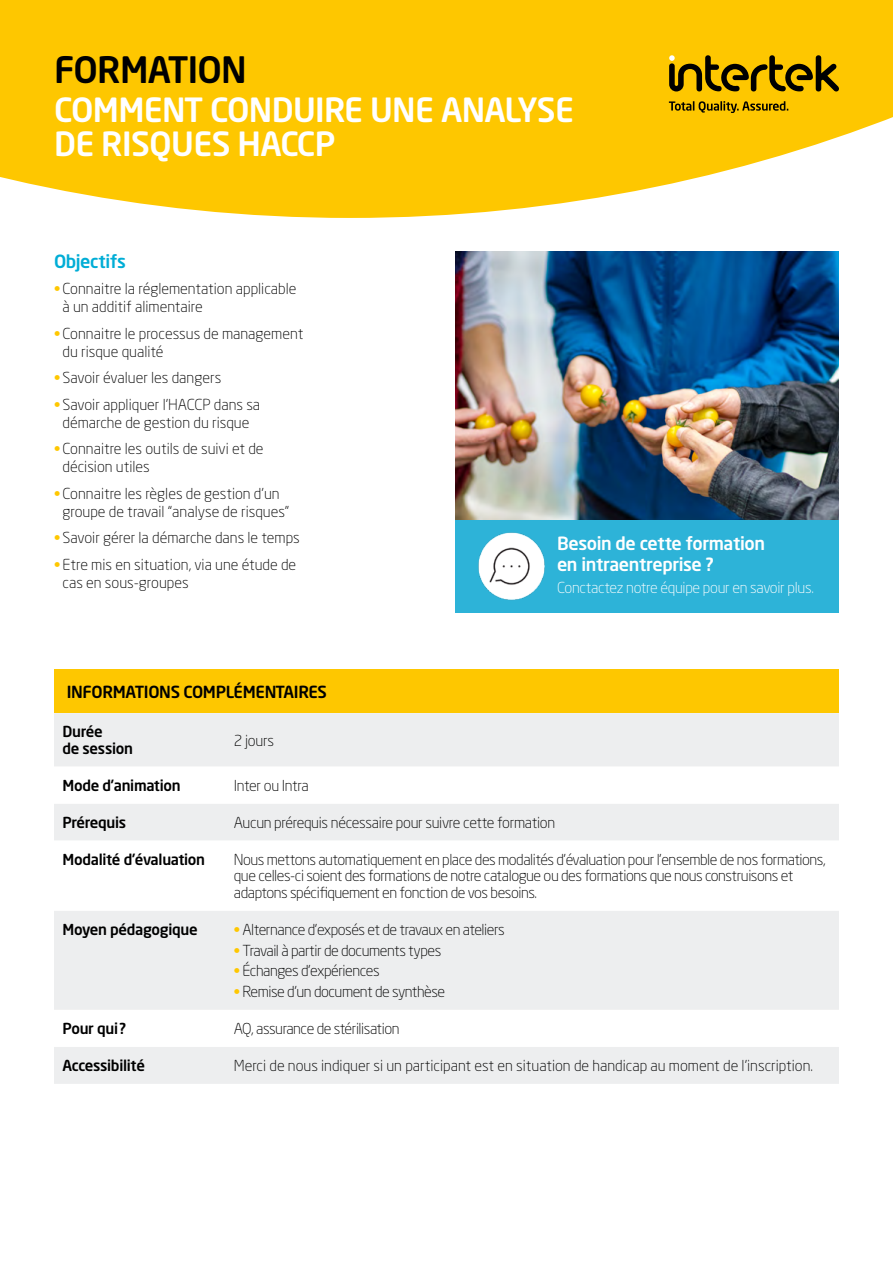
<style>
.page{position:relative;width:893px;height:1263px;background:#fff}
.page>*{position:absolute;margin:0;border:0;box-sizing:border-box;transform-origin:0 0}
.t1{font:500 36px "Neo Sans Std";letter-spacing:-.02em;color:#000}
.t2{font:500 33px/34.5px "Neo Sans Std";letter-spacing:-.02em;color:#fff}
.t3{font:500 18px/21px "Neo Sans Std";letter-spacing:-.02em;color:#fff}
.t4{font:500 18px "Neo Sans Std";letter-spacing:-.02em;color:#00add6}
.t5{font:500 16.5px "Neo Sans Std";letter-spacing:-.02em;color:#000}
.t6{font:300 15px/18px "Neo Sans Std";color:#000}
.t7{font:300 15px/16.5px "Neo Sans Std";letter-spacing:-.02em;color:#000}
.t8{font:500 15px/16.5px "Neo Sans Std";letter-spacing:-.02em;color:#000}
.t9{font:300 15px "Neo Sans Std";letter-spacing:-.02em;color:#fff}
.s1{font-weight:500;color:#fec700}
</style>
<div class="page">
<svg style="left:0;top:0;width:893px;height:218px;background:#fecd1f"></svg>
<svg style="left:669px;top:55px;width:170px;height:36px;background:#9d7b00"></svg>
<svg style="left:669px;top:101px;width:119px;height:12px"></svg>
<div style="left:54px;top:670px;width:785px;height:43px;background:#fec700"></div>
<div style="left:54px;top:713px;width:785px;height:371px;background:#edeeef"></div>
<svg style="left:54px;top:767px;width:785px;height:280px"></svg>
<img style="left:455px;top:252px;width:384px;height:268px">
<div style="left:455px;top:520px;width:384px;height:92px;background:#2db3d8"></div>
<img style="left:478px;top:532px;width:67px;height:68px">
<h1 class="t1" style="left:54px;top:47px;width:194px">FORMATION</h1>
<h2 class="t2" style="left:54px;top:91px;width:521px">COMMENT CONDUIRE UNE ANALYSE<br>DE RISQUES HACCP</h2>
<p class="t4" style="left:54px;top:250px;width:73px">Objectifs</p>
<p class="t6" style="left:63px;top:280px;width:235px;text-indent:-9px"><span class="s1">•</span> Connaitre la réglementation applicable à un additif alimentaire</p>
<p class="t6" style="left:63px;top:324px;width:242px;text-indent:-9px"><span class="s1">•</span> Connaitre le processus de management du risque qualité</p>
<p class="t6" style="left:54px;top:369px;width:169px"><span class="s1">•</span> Savoir évaluer les dangers</p>
<p class="t6" style="left:54px;top:395px;width:208px;text-align:center"><span class="s1">•</span> Savoir appliquer l’HACCP dans sa démarche de gestion du risque</p>
<p class="t6" style="left:63px;top:440px;width:203px;text-indent:-9px"><span class="s1">•</span> Connaitre les outils de suivi et de décision utiles</p>
<p class="t6" style="left:63px;top:484px;width:228px;text-indent:-9px"><span class="s1">•</span> Connaitre les règles de gestion d’un groupe de travail “analyse de risques”</p>
<p class="t6" style="left:54px;top:529px;width:247px"><span class="s1">•</span> Savoir gérer la démarche dans le temps</p>
<p class="t6" style="left:63px;top:555px;width:235px;text-indent:-9px"><span class="s1">•</span> Etre mis en situation, via une étude de cas en sous-groupes</p>
<p class="t3" style="left:557px;top:532px;width:209px">Besoin de cette formation en intraentreprise ?</p>
<p class="t9" style="left:557px;top:578px;width:258px">Conctactez notre équipe pour en savoir plus.</p>
<p class="t5" style="left:67px;top:681px;width:262px">INFORMATIONS COMPLÉMENTAIRES</p>
<p class="t8" style="left:63px;top:723px;width:72px">Durée<br>de session</p>
<p class="t7" style="left:234px;top:732px;width:42px">2 jours</p>
<p class="t8" style="left:63px;top:777px;width:120px">Mode d’animation</p>
<p class="t7" style="left:234px;top:777px;width:76px">Inter ou Intra</p>
<p class="t8" style="left:63px;top:814px;width:65px">Prérequis</p>
<p class="t7" style="left:234px;top:814px;width:323px">Aucun prérequis nécessaire pour suivre cette formation</p>
<p class="t8" style="left:63px;top:851px;width:144px">Modalité d’évaluation</p>
<p class="t7" style="left:234px;top:851px;width:593px">Nous mettons automatiquement en place des modalités d’évaluation pour l’ensemble de nos formations, que celles-ci soient des formations de notre catalogue ou des formations que nous construisons et adaptons spécifiquement en fonction de vos besoins.</p>
<p class="t8" style="left:63px;top:921px;width:137px">Moyen pédagogique</p>
<p class="t7" style="left:234px;top:921px;width:272px"><span class="s1">•</span> Alternance d’exposés et de travaux en ateliers</p>
<p class="t7" style="left:234px;top:942px;width:209px"><span class="s1">•</span> Travail à partir de documents types</p>
<p class="t7" style="left:234px;top:962px;width:147px"><span class="s1">•</span> Échanges d’expériences</p>
<p class="t7" style="left:234px;top:983px;width:213px"><span class="s1">•</span> Remise d’un document de synthèse</p>
<p class="t8" style="left:63px;top:1020px;width:65px">Pour qui?</p>
<p class="t7" style="left:234px;top:1020px;width:167px">AQ, assurance de stérilisation</p>
<p class="t8" style="left:63px;top:1057px;width:84px">Accessibilité</p>
<p class="t6" style="left:234px;top:1056px;width:581px">Merci de nous indiquer si un participant est en situation de handicap au moment de l’inscription.</p>
</div>
